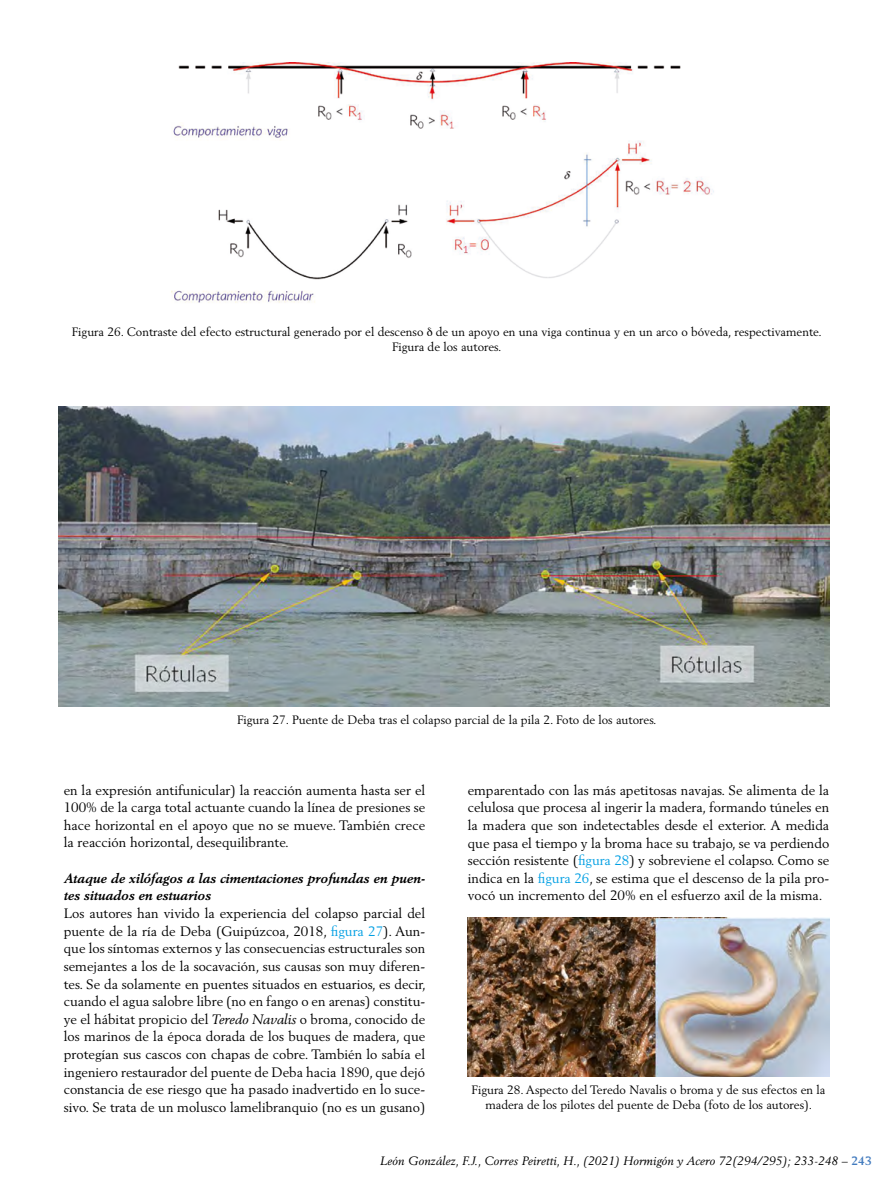
<style>
.page{position:relative;width:893px;height:1191px;background:#fff}
.page>*{position:absolute;margin:0;border:0;box-sizing:border-box;transform-origin:0 0}
.t1{font:13.5px/17.7px "Berling LT Std";color:#000;text-align:justify}
.t2{font:italic 700 13.5px/17.7px "Berling LT Std";color:#000}
.t3{font:12px/15px "Berling LT Std";color:#000;text-align:center}
.t4{font:italic 12px "Berling LT Std";letter-spacing:.01em;color:#000}
.s1{color:#009fe3}
.s2{font-style:italic}
.s3{font-weight:700;font-style:normal;color:#417abe}
</style>
<div class="page">
<img style="left:171px;top:63px;width:543px;height:240px">
<img style="left:58px;top:407px;width:771px;height:299px">
<img style="left:468px;top:918px;width:361px;height:158px">
<p class="t3" style="left:72px;top:324px;width:751px">Figura 26. Contraste del efecto estructural generado por el descenso de un apoyo en una viga continua y en un arco o bóveda, respectivamente.<br>Figura de los autores.</p>
<p class="t3" style="left:237px;top:712px;width:421px">Figura 27. Puente de Deba tras el colapso parcial de la pila 2. Foto de los autores.</p>
<p class="t1" style="left:64px;top:780px;width:363px">en la expresión antifunicular) la reacción aumenta hasta ser el 100% de la carga total actuante cuando la línea de presiones se hace horizontal en el apoyo que no se mueve. También crece la reacción horizontal, desequilibrante.</p>
<p class="t2" style="left:64px;top:869px;width:363px">Ataque de xilófagos a las cimentaciones profundas en puen&shy;tes situados en estuarios</p>
<p class="t1" style="left:64px;top:904px;width:364px">Los autores han vivido la experiencia del colapso parcial del puente de la ría de Deba (Guipúzcoa, 2018, <span class="s1">figura 27</span>). Aun&shy;que los síntomas externos y las consecuencias estructurales son semejantes a los de la socavación, sus causas son muy diferen&shy;tes. Se da solamente en puentes situados en estuarios, es decir, cuando el agua salobre libre (no en fango o en arenas) constitu&shy;ye el hábitat propicio del <span class="s2">Teredo Navalis</span> o broma, conocido de los marinos de la época dorada de los buques de madera, que protegían sus cascos con chapas de cobre. También lo sabía el ingeniero restaurador del puente de Deba hacia 1890, que dejó constancia de ese riesgo que ha pasado inadvertido en lo suce&shy;sivo. Se trata de un molusco lamelibranquio (no es un gusano)</p>
<p class="t1" style="left:468px;top:781px;width:363px">emparentado con las más apetitosas navajas. Se alimenta de la celulosa que procesa al ingerir la madera, formando túneles en la madera que son indetectables desde el exterior. A medida que pasa el tiempo y la broma hace su trabajo, se va perdiendo sección resistente (<span class="s1">figura 28</span>) y sobreviene el colapso. Como se indica en la <span class="s1">figura 26</span>, se estima que el descenso de la pila pro&shy;vocó un incremento del 20% en el esfuerzo axil de la misma.</p>
<p class="t3" style="left:472px;top:1082px;width:355px">Figura 28. Aspecto del Teredo Navalis o broma y de sus efectos en la madera de los pilotes del puente de Deba (foto de los autores).</p>
<p class="t4" style="left:380px;top:1153px;width:493px">León González, F.J., Corres Peiretti, H., (2021) Hormigón y Acero 72(294/295); 233-248 – <span class="s3">243</span></p>
</div>
